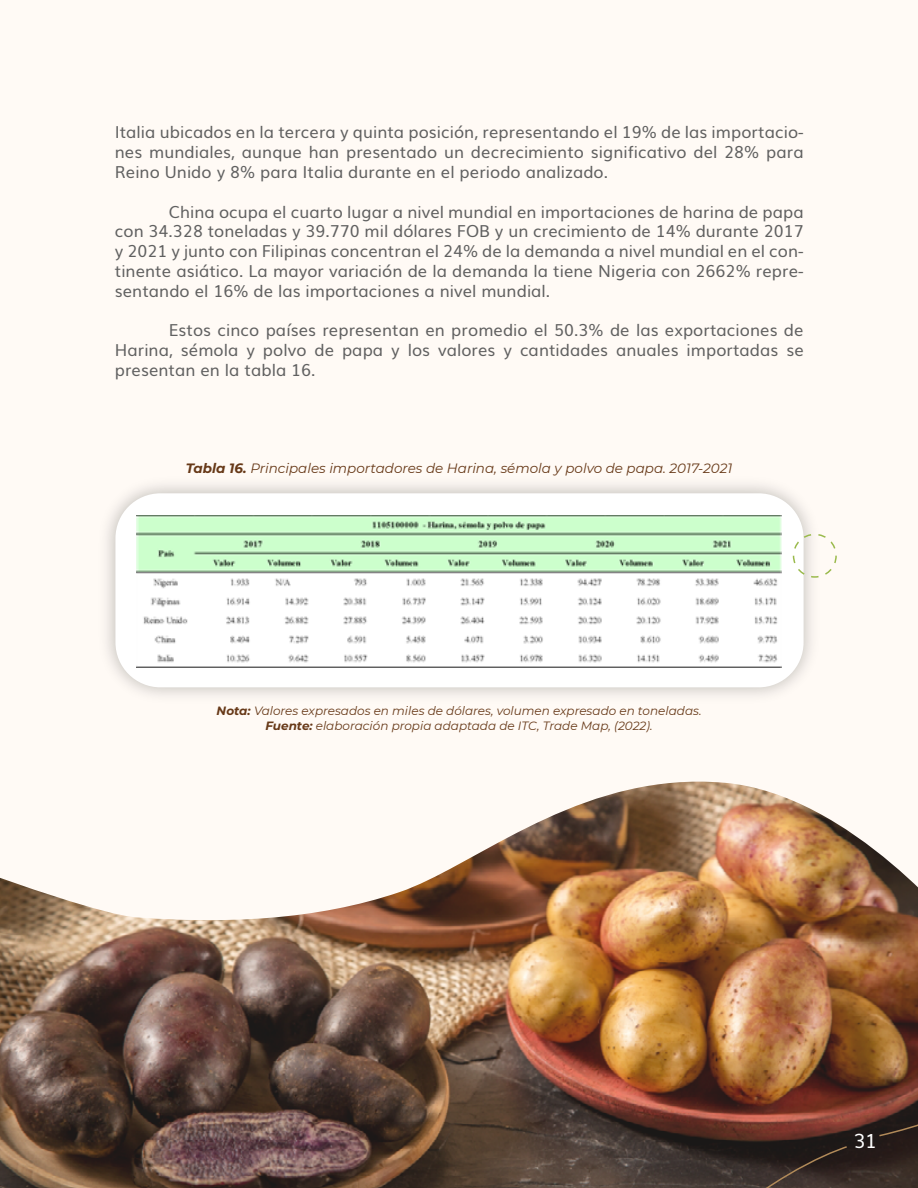
<style>
.page{position:relative;width:918px;height:1188px;background:#fffaf5}
.page>*{position:absolute;margin:0;border:0;box-sizing:border-box;transform-origin:0 0}
.t1{font:19.5px "Muli";color:#fff}
.t2{font:16.5px/19.8px "Muli";letter-spacing:.005em;color:#606060;text-align:justify}
.t3{font:italic 13.5px "Montserrat";color:#673918}
.t4{font:italic 12px/15px "Montserrat";color:#673918;text-align:center}
.s1{font-weight:700}
</style>
<div class="page">
<img style="left:0;top:782px;width:918px;height:406px">
<img style="left:107px;top:485px;width:720px;height:210px">
<div style="left:115px;top:493px;width:689px;height:194px;background:#fff;border-radius:45px"></div>
<div style="left:793px;top:534px;width:44px;height:44px;border:2px dashed #9aba4c;border-radius:50%"></div>
<img style="left:137px;top:515px;width:644px;height:152px">
<svg style="left:713px;top:1145px;width:135px;height:43px;background:#322925"></svg>
<svg style="left:878px;top:1096px;width:40px;height:41px;background:#4b2d26"></svg>
<p class="t2" style="left:115px;top:121px;width:690px">Italia ubicados en la tercera y quinta posición, representando el 19% de las importacio&shy;nes mundiales, aunque han presentado un decrecimiento significativo del 28% para Reino Unido y 8% para Italia durante en el periodo analizado.</p>
<p class="t2" style="left:115px;top:200px;width:690px;text-indent:54px">China ocupa el cuarto lugar a nivel mundial en importaciones de harina de papa con 34.328 toneladas y 39.770 mil dólares FOB y un crecimiento de 14% durante 2017 y 2021 y junto con Filipinas concentran el 24% de la demanda a nivel mundial en el con&shy;tinente asiático. La mayor variación de la demanda la tiene Nigeria con 2662% repre&shy;sentando el 16% de las importaciones a nivel mundial.</p>
<p class="t2" style="left:115px;top:319px;width:690px;text-indent:54px">Estos cinco países representan en promedio el 50.3% de las exportaciones de Harina, sémola y polvo de papa y los valores y cantidades anuales importadas se presentan en la tabla 16.</p>
<p class="t3" style="left:186px;top:459px;width:548px"><span class="s1">Tabla 16.</span> Principales importadores de Harina, sémola y polvo de papa. 2017-2021</p>
<p class="t4" style="left:217px;top:703px;width:486px"><span class="s1">Nota:</span> Valores expresados en miles de dólares, volumen expresado en toneladas.<br><span class="s1">Fuente:</span> elaboración propia adaptada de ITC, Trade Map, (2022).</p>
<p class="t1" style="left:854px;top:1125px;width:25px">31</p>
</div>
